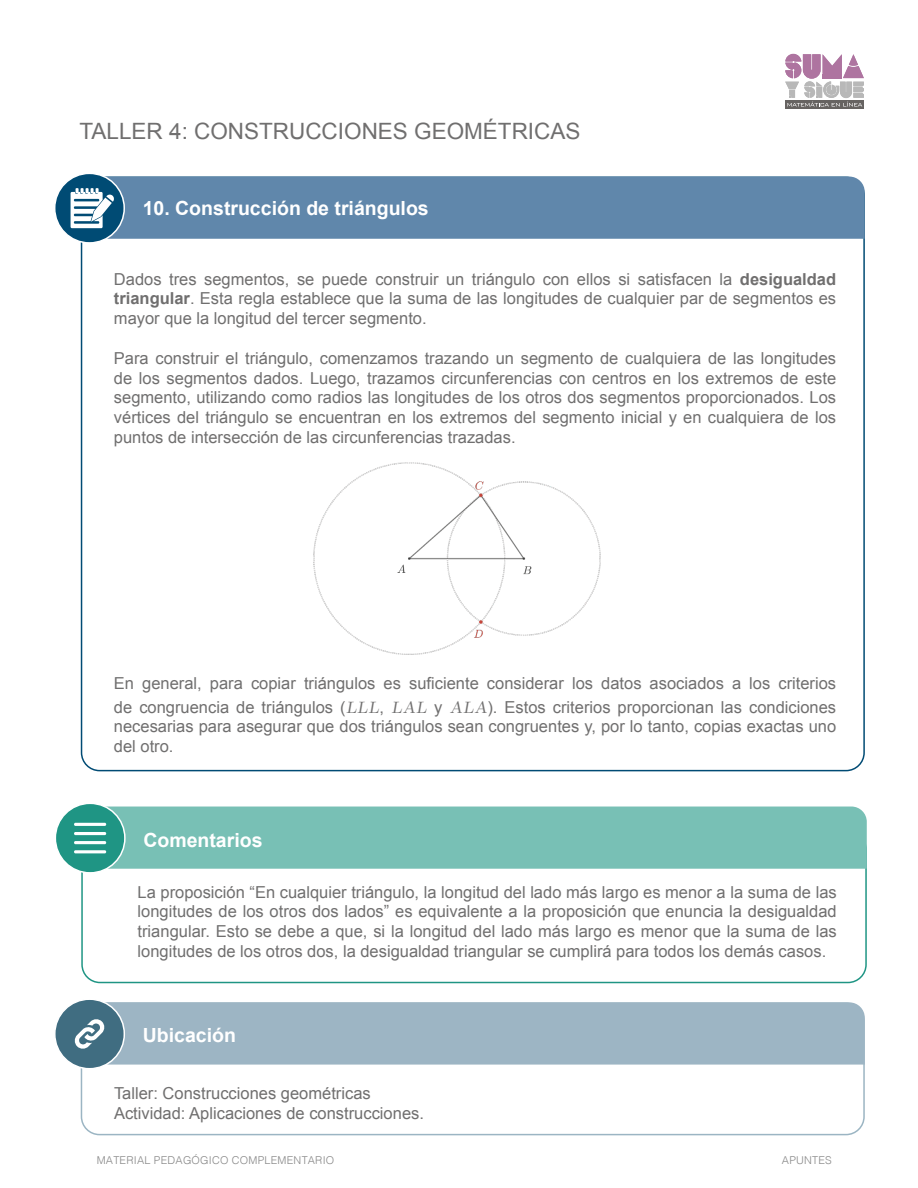
<style>
.page{position:relative;width:918px;height:1188px;background:#fff}
.page>*{position:absolute;margin:0;border:0;box-sizing:border-box;transform-origin:0 0}
.t1{font:22.5px "Arial";color:#706f6f}
.t2{font:700 19.5px "Arial";color:#fff}
.t3{font:16.5px/19.8px "Arial";color:#706f6f;text-align:justify}
.t4{font:300 10.8px "Helvetica";letter-spacing:.02em;color:#878787}
.s1{font-weight:700}
.s2{font-family:"LM Roman Caps 10";font-style:italic}
</style>
<div class="page">
<div style="left:107px;top:177px;width:758px;height:62px;background:#6087ab"></div>
<div style="left:55px;top:173px;width:69px;height:70px;background:#004b74;border-radius:50%"></div>
<div style="left:54px;top:173px;width:71px;height:71px;border:2px solid #fff;border-radius:50%"></div>
<svg style="left:71px;top:188px;width:43px;height:40px"></svg>
<div style="left:81px;top:1002px;width:784px;height:133px;border:2px solid #9bb5c3;border-radius:18px"></div>
<div style="left:105px;top:1002px;width:760px;height:63px;background:#9db5c4"></div>
<div style="left:55px;top:999px;width:69px;height:70px;background:#406d81;border-radius:50%"></div>
<div style="left:54px;top:998px;width:71px;height:71px;border:2px solid #fff;border-radius:50%"></div>
<svg style="left:74px;top:1019px;width:31px;height:30px"></svg>
<div style="left:81px;top:831px;width:786px;height:152px;border:2px solid #1f9584;border-radius:18px"></div>
<div style="left:107px;top:807px;width:760px;height:62px;background:#78c0b5"></div>
<div style="left:55px;top:803px;width:70px;height:70px;background:#1f9584;border-radius:50%"></div>
<div style="left:55px;top:803px;width:71px;height:71px;border:2px solid #fff;border-radius:50%"></div>
<hr style="left:74px;top:850px;width:32px;height:3px;background:#fff">
<hr style="left:74px;top:841px;width:32px;height:3px;background:#fff">
<hr style="left:74px;top:832px;width:32px;height:3px;background:#fff">
<hr style="left:74px;top:823px;width:32px;height:3px;background:#fff">
<img style="left:313px;top:462px;width:288px;height:193px">
<div style="left:785px;top:101px;width:79px;height:7px;background:#666361"></div>
<svg style="left:785px;top:54px;width:79px;height:53px"></svg>
<h1 class="t1" style="left:80px;top:117px;width:502px">TALLER 4: CONSTRUCCIONES GEOMÉTRICAS</h1>
<p class="t2" style="left:143px;top:195px;width:288px">10. Construcción de triángulos</p>
<p class="t3" style="left:114px;top:269px;width:724px">Dados tres segmentos, se puede construir un triángulo con ellos si satisfacen la <span class="s1">desigualdad triangular</span>. Esta regla establece que la suma de las longitudes de cualquier par de segmentos es mayor que la longitud del tercer segmento.</p>
<p class="t3" style="left:114px;top:348px;width:724px">Para construir el triángulo, comenzamos trazando un segmento de cualquiera de las longitudes de los segmentos dados. Luego, trazamos circunferencias con centros en los extremos de este segmento, utilizando como radios las longitudes de los otros dos segmentos proporcionados. Los vértices del triángulo se encuentran en los extremos del segmento inicial y en cualquiera de los puntos de intersección de las circunferencias trazadas.</p>
<p class="t3" style="left:114px;top:671px;width:724px;line-height:24px">En general, para copiar triángulos es suficiente considerar los datos asociados a los criterios de congruencia de triángulos (<span class="s2">LLL</span>, <span class="s2">LAL</span> y <span class="s2">ALA</span>). Estos criterios proporcionan las condiciones</p>
<p class="t3" style="left:114px;top:717px;width:724px">necesarias para asegurar que dos triángulos sean congruentes y, por lo tanto, copias exactas uno del otro.</p>
<p class="t2" style="left:143px;top:827px;width:121px">Comentarios</p>
<p class="t3" style="left:138px;top:882px;width:701px">La proposición “En cualquier triángulo, la longitud del lado más largo es menor a la suma de las longitudes de los otros dos lados” es equivalente a la proposición que enuncia la desigualdad triangular. Esto se debe a que, si la longitud del lado más largo es menor que la suma de las longitudes de los otros dos, la desigualdad triangular se cumplirá para todos los demás casos.</p>
<p class="t2" style="left:143px;top:1022px;width:95px">Ubicación</p>
<p class="t3" style="left:114px;top:1083px;width:311px">Taller: Construcciones geométricas<br>Actividad: Aplicaciones de construcciones.</p>
<p class="t4" style="left:97px;top:1151px;width:239px">MATERIAL PEDAGÓGICO COMPLEMENTARIO</p>
<p class="t4" style="left:782px;top:1151px;width:51px">APUNTES</p>
</div>
